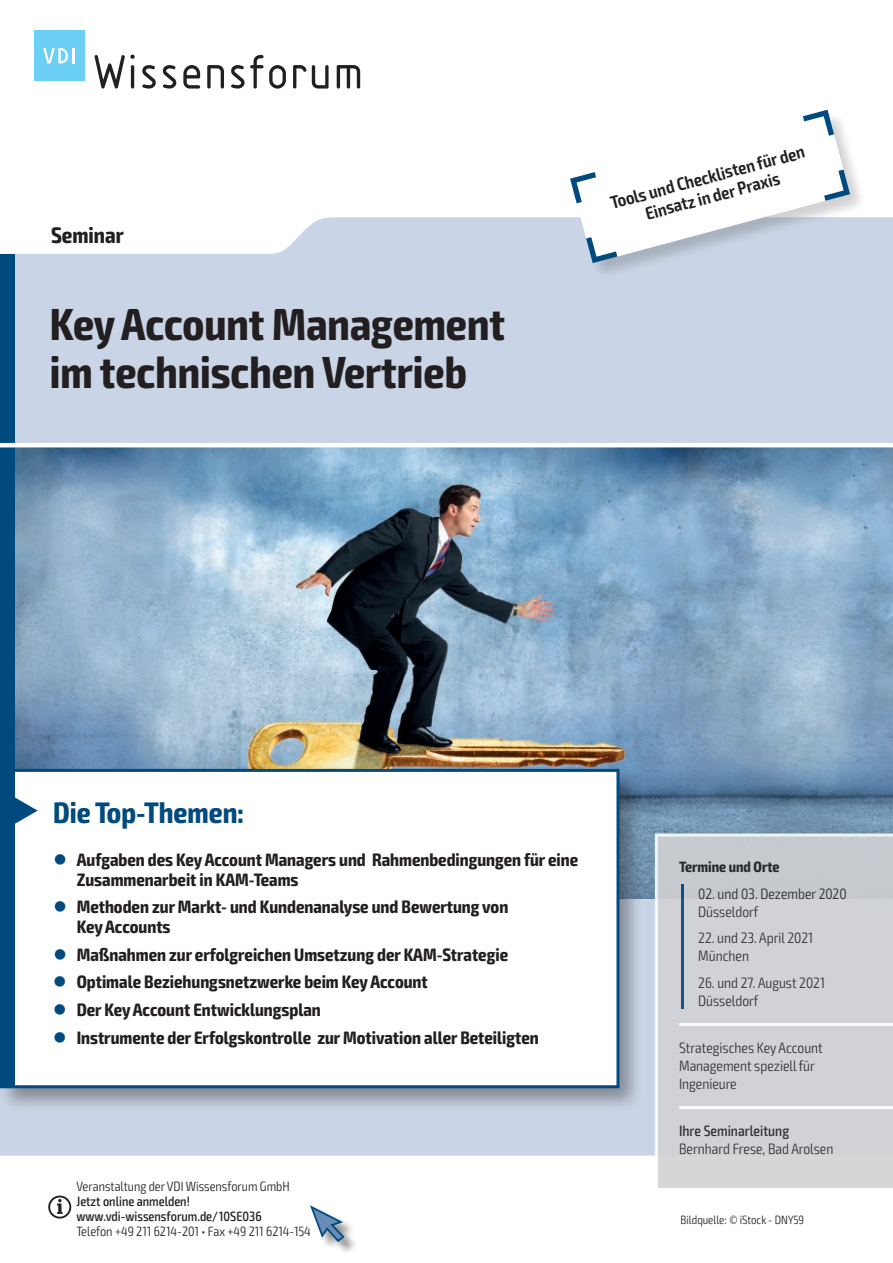
<style>
.page{position:relative;width:893px;height:1263px;background:#fff}
.page>*{position:absolute;margin:0;border:0;box-sizing:border-box;transform-origin:0 0}
.t1{font:700 condensed 45px/48px "Exo 2";color:#231f20}
.t2{font:700 condensed 29.7px "Exo 2";color:#004a7f}
.t3{font:700 condensed 22.5px "Exo 2";color:#231f20}
.t4{font:700 condensed 18px/19.5px "Exo 2";color:#231f20}
.t5{font:600 condensed 18px/19.5px "Exo 2";color:#231f20;text-align:center}
.t6{font:300 condensed 15px/18px "Exo 2";color:#231f20}
.t7{font:500 condensed 15px "Exo 2";color:#231f20}
.t8{font:700 condensed 15px "Exo 2";color:#231f20}
.t9{font:300 condensed 13.5px "Exo 2";color:#231f20}
.t10{font:500 condensed 13.5px/15px "Exo 2";color:#231f20}
.t11{font:300 condensed 12px "Exo 2";color:#231f20}
.s1{color:#004a7f}
</style>
<div class="page">
<div style="left:0;top:217px;width:893px;height:938px;background:#c9d5e6"></div>
<img style="left:14px;top:447px;width:879px;height:451px">
<div style="left:0;top:765px;width:644px;height:348px;background:#231f20;opacity:.4"></div>
<div style="left:2px;top:770px;width:616px;height:317px;background:#fff"></div>
<div style="left:3px;top:772px;width:11px;height:313px;background:#004a7f"></div>
<div style="left:0;top:769px;width:619px;height:319px;border:3px solid #004a7f"></div>
<svg style="left:14px;top:796px;width:24px;height:29px"></svg>
<div style="left:0;top:254px;width:14px;height:519px;background:#004a7f"></div>
<div style="left:311px;top:1206px;width:47px;height:49px;background:#231f20;opacity:.5"></div>
<svg style="left:310px;top:1205px;width:36px;height:38px"></svg>
<hr style="left:0;top:443px;width:893px;height:4px;background:#fff">
<svg style="left:655px;top:833px;width:238px;height:355px;background:#ced1d5"></svg>
<svg style="left:48px;top:1195px;width:23px;height:23px"></svg>
<svg style="left:94px;top:54px;width:41px;height:35px"></svg>
<svg style="left:142px;top:65px;width:14px;height:24px"></svg>
<svg style="left:163px;top:65px;width:13px;height:24px"></svg>
<svg style="left:183px;top:65px;width:17px;height:24px"></svg>
<svg style="left:207px;top:65px;width:17px;height:24px"></svg>
<svg style="left:231px;top:55px;width:55px;height:34px"></svg>
<svg style="left:293px;top:65px;width:36px;height:24px"></svg>
<svg style="left:337px;top:65px;width:23px;height:24px"></svg>
<div style="left:34px;top:30px;width:50px;height:51px;background:#6bcff6"></div>
<svg style="left:43px;top:48px;width:31px;height:15px"></svg>
<div style="left:570px;top:110px;width:297px;height:170px;background:#231f20;opacity:.2"></div>
<svg style="left:570px;top:110px;width:280px;height:153px"></svg>
<p class="t3" style="left:51px;top:221px;width:74px">Seminar</p>
<h1 class="t1" style="left:50px;top:301px;width:456px">Key Account Management im technischen Vertrieb</h1>
<p class="t5" style="left:608px;top:194px;width:202px;rotate:-15deg">Tools und Checklisten für den<br>Einsatz in der Praxis</p>
<h2 class="t2" style="left:53px;top:794px;width:192px">Die Top-Themen:</h2>
<p class="t4" style="left:77px;top:850px;width:503px;text-indent:-23px"><span class="s1">●</span> Aufgaben des Key Account Managers und Rahmenbedingungen für eine<br>Zusammenarbeit in KAM-Teams</p>
<p class="t4" style="left:77px;top:898px;width:433px;text-indent:-23px"><span class="s1">●</span> Methoden zur Markt- und Kundenanalyse und Bewertung von<br>Key Accounts</p>
<p class="t4" style="left:53px;top:945px;width:456px"><span class="s1">●</span> Maßnahmen zur erfolgreichen Umsetzung der KAM-Strategie</p>
<p class="t4" style="left:53px;top:973px;width:376px"><span class="s1">●</span> Optimale Beziehungsnetzwerke beim Key Account</p>
<p class="t4" style="left:53px;top:1000px;width:269px"><span class="s1">●</span> Der Key Account Entwicklungsplan</p>
<p class="t4" style="left:53px;top:1028px;width:487px"><span class="s1">●</span> Instrumente der Erfolgskontrolle zur Motivation aller Beteiligten</p>
<p class="t9" style="left:77px;top:1178px;width:215px">Veranstaltung der VDI Wissensforum GmbH</p>
<p class="t10" style="left:77px;top:1194px;width:187px">Jetzt online anmelden! www.vdi-wissensforum.de/10SE036</p>
<p class="t9" style="left:77px;top:1223px;width:236px">Telefon +49 211 6214-201 • Fax +49 211 6214-154</p>
<p class="t8" style="left:679px;top:858px;width:102px">Termine und Orte</p>
<p class="t6" style="left:698px;top:885px;width:150px">02. und 03. Dezember 2020<br>Düsseldorf</p>
<p class="t6" style="left:698px;top:929px;width:116px">22. und 23. April 2021<br>München</p>
<p class="t6" style="left:698px;top:974px;width:128px">26. und 27. August 2021<br>Düsseldorf</p>
<p class="t6" style="left:679px;top:1039px;width:145px">Strategisches Key Account<br>Management speziell für<br>Ingenieure</p>
<p class="t7" style="left:679px;top:1122px;width:112px">Ihre Seminarleitung</p>
<p class="t6" style="left:679px;top:1140px;width:156px">Bernhard Frese, Bad Arolsen</p>
<p class="t11" style="left:681px;top:1212px;width:125px">Bildquelle: © iStock - DNY59</p>
</div>
